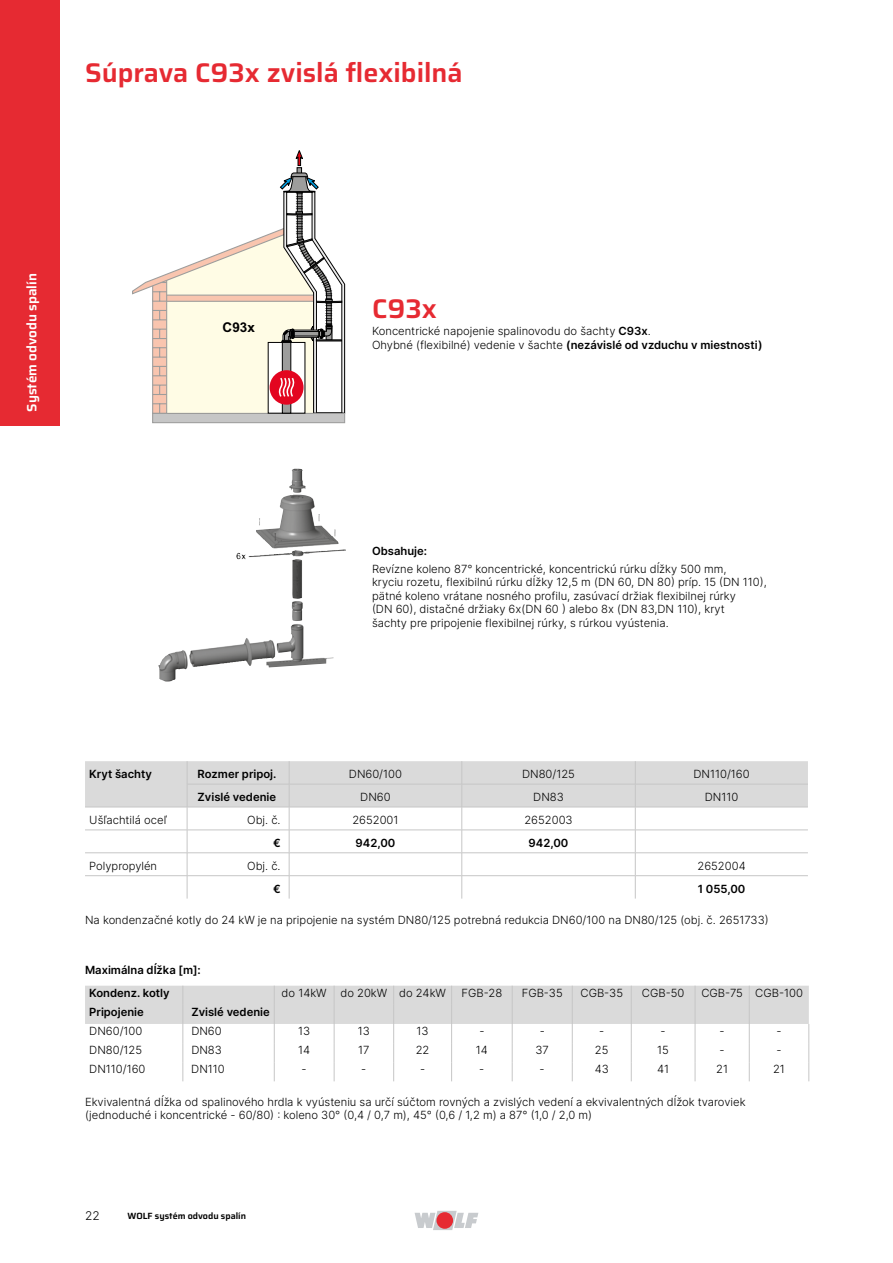
<style>
.page{position:relative;width:893px;height:1263px;background:#fff}
.page>*{position:absolute;margin:0;border:0;box-sizing:border-box;transform-origin:0 0}
.t1{font:600 27px "Saira";color:#e62a32}
.t2{font:600 13.5px "Saira";color:#fff}
.t3{font:900 13.5px "Arial";color:#000}
.t4{font:300 12px "Inter";color:#000}
.t5{font:300 11.25px/13.5px "Inter";color:#000}
.t6{font:11.25px/22.5px "Inter";color:#000}
.t7{font:9px "Arial";color:#000}
.t8{font:600 9px "Saira";color:#000}
.s1{font-weight:400}
</style>
<div class="page">
<svg style="left:415px;top:1211px;width:63px;height:19px"></svg>
<div style="left:436px;top:1212px;width:17px;height:17px;background:#e62a32;border-radius:50%"></div>
<svg style="left:85px;top:761px;width:723px;height:137px"></svg>
<svg style="left:85px;top:986px;width:725px;height:95px"></svg>
<div style="left:152px;top:413px;width:193px;height:10px;background:#c6c6c6;border:1px solid #9d9d9c"></div>
<svg style="left:295px;top:150px;width:8px;height:16px"></svg>
<svg style="left:297px;top:167px;width:5px;height:5px"></svg>
<img style="left:249px;top:469px;width:90px;height:88px">
<div style="left:0;top:0;width:60px;height:425px;background:#e62a32"></div>
<svg style="left:132px;top:172px;width:213px;height:242px"></svg>
<p class="t2" style="left:21px;top:412px;width:140px;rotate:-90deg">Systém odvodu spalín</p>
<h1 class="t1" style="left:85px;top:50px;width:379px">Súprava C93x zvislá flexibilná</h1>
<p class="t7" style="left:294px;top:235px;width:46px;rotate:-90deg">IIIIIIIIIIIIIIIIII</p>
<p class="t3" style="left:223px;top:320px;width:34px">C93x</p>
<p class="t7" style="left:314px;top:275px;width:17px;rotate:-127deg">III II</p>
<p class="t7" style="left:323px;top:325px;width:32px;rotate:-89deg">IIIIIIIIIIII</p>
<h1 class="t1" style="left:372px;top:286px;width:66px">C93x</h1>
<p class="t5" style="left:372px;top:324px;width:392px">Koncentrické napojenie spalinovodu do šachty <span class="s1">C93x</span>.<br>Ohybné (flexibilné) vedenie v šachte <span class="s1">(nezávislé od vzduchu v miestnosti)</span></p>
<p class="t6" style="left:372px;top:540px;width:57px">Obsahuje:</p>
<p class="t5" style="left:372px;top:562px;width:396px">Revízne koleno 87° koncentrické, koncentrickú rúrku dĺžky 500 mm,<br>kryciu rozetu, flexibilnú rúrku dĺžky 12,5 m (DN 60, DN 80) príp. 15 (DN 110), pätné koleno vrátane nosného profilu, zasúvací držiak flexibilnej rúrky<br>(DN 60), distačné držiaky 6x(DN 60 ) alebo 8x (DN 83,DN 110), kryt<br>šachty pre pripojenie flexibilnej rúrky, s rúrkou vyústenia.</p>
<p class="t6" style="left:89px;top:762px;width:64px">Kryt šachty</p>
<p class="t6" style="left:198px;top:762px;width:80px">Rozmer pripoj.</p>
<p class="t5" style="left:349px;top:767px;width:55px">DN60/100</p>
<p class="t5" style="left:522px;top:767px;width:54px">DN80/125</p>
<p class="t5" style="left:693px;top:767px;width:58px">DN110/160</p>
<p class="t6" style="left:198px;top:785px;width:80px">Zvislé vedenie</p>
<p class="t5" style="left:360px;top:790px;width:32px">DN60</p>
<p class="t5" style="left:533px;top:790px;width:32px">DN83</p>
<p class="t5" style="left:705px;top:790px;width:35px">DN110</p>
<p class="t5" style="left:89px;top:813px;width:79px">Ušľachtilá oceľ</p>
<p class="t5" style="left:247px;top:813px;width:35px">Obj. č.</p>
<p class="t5" style="left:352px;top:813px;width:48px">2652001</p>
<p class="t5" style="left:524px;top:813px;width:50px">2652003</p>
<p class="t6" style="left:273px;top:831px;width:9px">€</p>
<p class="t6" style="left:356px;top:831px;width:41px">942,00</p>
<p class="t6" style="left:529px;top:831px;width:41px">942,00</p>
<p class="t5" style="left:89px;top:858px;width:69px">Polypropylén</p>
<p class="t5" style="left:247px;top:858px;width:35px">Obj. č.</p>
<p class="t5" style="left:697px;top:858px;width:50px">2652004</p>
<p class="t6" style="left:273px;top:877px;width:9px">€</p>
<p class="t6" style="left:698px;top:877px;width:49px">1 055,00</p>
<p class="t5" style="left:85px;top:913px;width:685px">Na kondenzačné kotly do 24 kW je na pripojenie na systém DN80/125 potrebná redukcia DN60/100 na DN80/125 (obj. č. 2651733)</p>
<p class="t6" style="left:89px;top:958px;width:113px;text-indent:-4px">Maximálna dĺžka [m]:<br>Kondenz. kotly</p>
<p class="t5" style="left:282px;top:985px;width:166px">do 14kW do 20kW do 24kW</p>
<p class="t5" style="left:462px;top:985px;width:42px">FGB-28</p>
<p class="t5" style="left:522px;top:985px;width:42px">FGB-35</p>
<p class="t5" style="left:580px;top:985px;width:44px">CGB-35</p>
<p class="t5" style="left:642px;top:985px;width:44px">CGB-50</p>
<p class="t5" style="left:701px;top:985px;width:103px">CGB-75 CGB-100</p>
<p class="t6" style="left:89px;top:1000px;width:56px">Pripojenie</p>
<p class="t6" style="left:191px;top:1000px;width:80px">Zvislé vedenie</p>
<p class="t5" style="left:89px;top:1024px;width:55px">DN60/100</p>
<p class="t5" style="left:191px;top:1024px;width:32px">DN60</p>
<p class="t5" style="left:298px;top:1024px;width:14px">13</p>
<p class="t5" style="left:358px;top:1024px;width:14px">13</p>
<p class="t5" style="left:417px;top:1024px;width:14px">13</p>
<p class="t5" style="left:479px;top:1024px;width:7px">-</p>
<p class="t5" style="left:540px;top:1024px;width:7px">-</p>
<p class="t5" style="left:599px;top:1024px;width:7px">-</p>
<p class="t5" style="left:661px;top:1024px;width:7px">-</p>
<p class="t5" style="left:720px;top:1024px;width:7px">-</p>
<p class="t5" style="left:776px;top:1024px;width:7px">-</p>
<p class="t5" style="left:89px;top:1043px;width:54px">DN80/125</p>
<p class="t5" style="left:191px;top:1043px;width:32px">DN83</p>
<p class="t5" style="left:298px;top:1043px;width:14px">14</p>
<p class="t5" style="left:358px;top:1043px;width:13px">17</p>
<p class="t5" style="left:416px;top:1043px;width:15px">22</p>
<p class="t5" style="left:476px;top:1043px;width:14px">14</p>
<p class="t5" style="left:535px;top:1043px;width:15px">37</p>
<p class="t5" style="left:595px;top:1043px;width:15px">25</p>
<p class="t5" style="left:657px;top:1043px;width:13px">15</p>
<p class="t5" style="left:720px;top:1043px;width:7px">-</p>
<p class="t5" style="left:776px;top:1043px;width:7px">-</p>
<p class="t5" style="left:89px;top:1062px;width:58px">DN110/160</p>
<p class="t5" style="left:191px;top:1062px;width:35px">DN110</p>
<p class="t5" style="left:302px;top:1062px;width:7px">-</p>
<p class="t5" style="left:361px;top:1062px;width:7px">-</p>
<p class="t5" style="left:420px;top:1062px;width:7px">-</p>
<p class="t5" style="left:479px;top:1062px;width:7px">-</p>
<p class="t5" style="left:540px;top:1062px;width:7px">-</p>
<p class="t5" style="left:595px;top:1062px;width:16px">43</p>
<p class="t5" style="left:657px;top:1062px;width:13px">41</p>
<p class="t5" style="left:716px;top:1062px;width:13px">21</p>
<p class="t5" style="left:773px;top:1062px;width:13px">21</p>
<p class="t5" style="left:85px;top:1095px;width:662px">Ekvivalentná dĺžka od spalinového hrdla k vyústeniu sa určí súčtom rovných a zvislých vedení a ekvivalentných dĺžok tvaroviek (jednoduché i koncentrické - 60/80) : koleno 30° (0,4 / 0,7 m), 45° (0,6 / 1,2 m) a 87° (1,0 / 2,0 m)</p>
<p class="t4" style="left:85px;top:1207px;width:16px">22</p>
<p class="t8" style="left:128px;top:1208px;width:120px">WOLF systém odvodu spalín</p>
</div>
